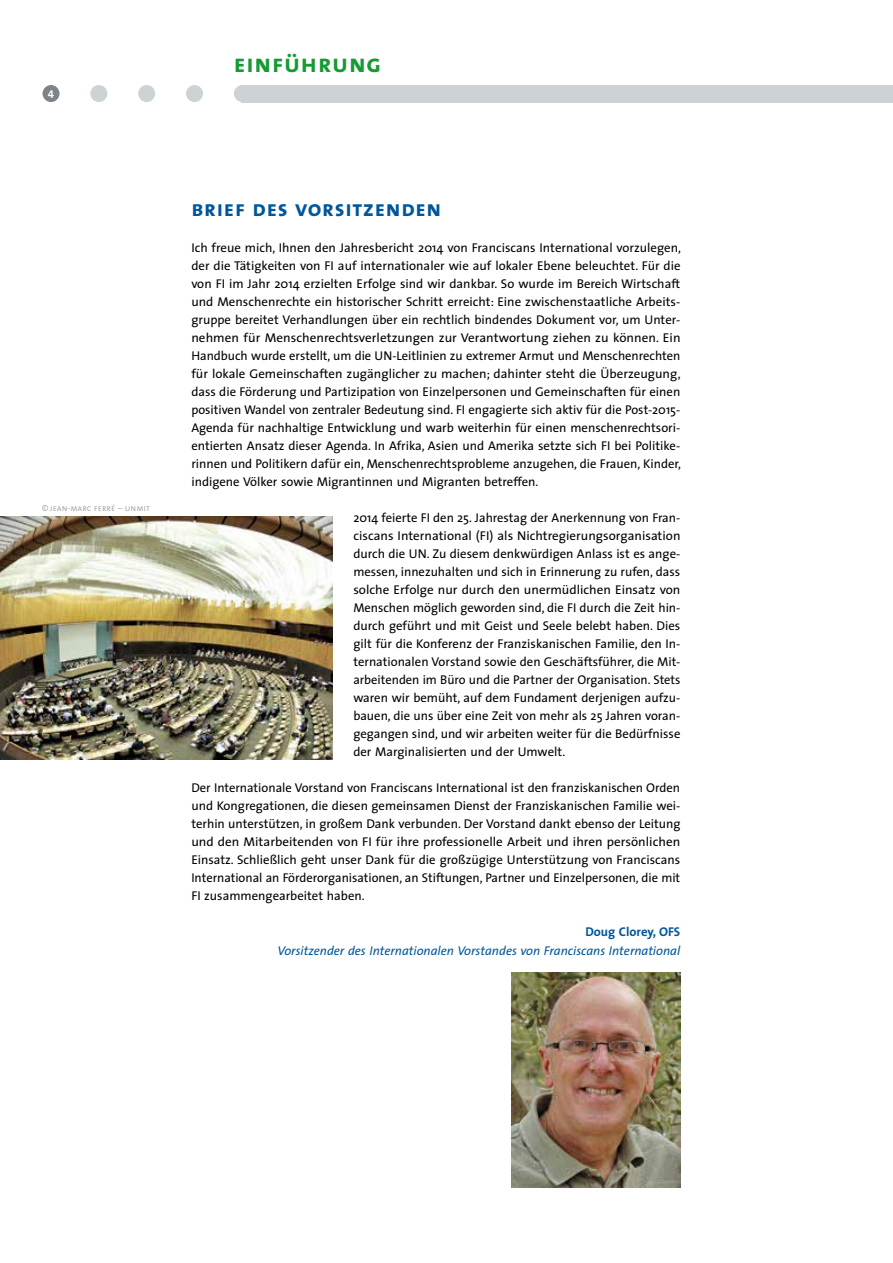
<style>
.page{position:relative;width:893px;height:1263px;background:#fff}
.page>*{position:absolute;margin:0;border:0;box-sizing:border-box;transform-origin:0 0}
.fi_H1_a{font:25.5px "The Sans Bold Caps";letter-spacing:.035em;color:#159a34}
.fi_H1{font:22.5px "The Sans Bold Caps";letter-spacing:.03em;color:#00569a}
.fi_fließtext{font:12.75px/18px "The Sans";color:#000;text-align:justify}
.fi_autor_zusatz{font:italic 12.75px "The Sans";color:#00569a}
.fi_autor_zusatz-2{font:700 12.75px "The Sans";color:#00569a}
.t1{font:11.25px "The Sans Bold Caps";color:#fff}
.bildnachweis{font:9px "The Sans Semi Light Caps";color:#9ba2a7}
</style>
<div class="page">
<div style="left:43px;top:85px;width:17px;height:17px;background:#7d8386;border-radius:50%"></div>
<div style="left:241px;top:85px;width:652px;height:17px;background:#cdd2d5"></div>
<div style="left:186px;top:85px;width:17px;height:17px;background:#cdd2d5;border-radius:50%"></div>
<div style="left:234px;top:85px;width:17px;height:17px;background:#cdd2d5;border-radius:50%"></div>
<div style="left:138px;top:85px;width:17px;height:17px;background:#cdd2d5;border-radius:50%"></div>
<div style="left:90px;top:85px;width:17px;height:17px;background:#cdd2d5;border-radius:50%"></div>
<img style="left:0;top:517px;width:332px;height:242px">
<img style="left:511px;top:972px;width:169px;height:215px">
<p class="t1" style="left:48px;top:84px;width:8px">4</p>
<p class="fi_H1_a" style="left:234px;top:42px;width:149px">einführung</p>
<p class="bildnachweis" style="left:42px;top:500px;width:109px">© jean-marc ferré – unmit</p>
<p class="fi_H1" style="left:191px;top:190px;width:251px">brief des vorsitzenden</p>
<p class="fi_fließtext" style="left:191px;top:238px;width:491px">Ich freue mich, Ihnen den Jahresbericht 2014 von Franciscans International vorzulegen, der die Tätigkeiten von FI auf internationaler wie auf lokaler Ebene beleuchtet. Für die von FI im Jahr 2014 erzielten Erfolge sind wir dankbar. So wurde im Bereich Wirtschaft und Menschenrechte ein historischer Schritt erreicht: Eine zwischenstaatliche Arbeits&shy;gruppe bereitet Verhandlungen über ein rechtlich bindendes Dokument vor, um Unter&shy;nehmen für Menschenrechtsverletzungen zur Verantwortung ziehen zu können. Ein Handbuch wurde erstellt, um die UN-Leitlinien zu extremer Armut und Menschenrechten für lokale Gemeinschaften zugänglicher zu machen; dahinter steht die Überzeugung, dass die Förderung und Partizipation von Einzelpersonen und Gemeinschaften für einen positiven Wandel von zentraler Bedeutung sind. FI engagierte sich aktiv für die Post-2015- Agenda für nachhaltige Entwicklung und warb weiterhin für einen menschenrechtsori&shy;entierten Ansatz dieser Agenda. In Afrika, Asien und Amerika setzte sich FI bei Politike&shy;rinnen und Politikern dafür ein, Menschenrechtsprobleme anzugehen, die Frauen, Kinder, indigene Völker sowie Migrantinnen und Migranten betreffen.</p>
<p class="fi_fließtext" style="left:353px;top:508px;width:329px">2014 feierte FI den 25. Jahrestag der Anerkennung von Fran&shy;ciscans International (FI) als Nichtregierungsorganisation durch die UN. Zu diesem denkwürdigen Anlass ist es ange&shy;messen, innezuhalten und sich in Erinnerung zu rufen, dass solche Erfolge nur durch den unermüdlichen Einsatz von Menschen möglich geworden sind, die FI durch die Zeit hin&shy;durch geführt und mit Geist und Seele belebt haben. Dies gilt für die Konferenz der Franziskanischen Familie, den In&shy;ternationalen Vorstand sowie den Geschäftsführer, die Mit&shy;arbeitenden im Büro und die Partner der Organisation. Stets waren wir bemüht, auf dem Fundament derjenigen aufzu&shy;bauen, die uns über eine Zeit von mehr als 25 Jahren voran&shy;gegangen sind, und wir arbeiten weiter für die Bedürfnisse der Marginalisierten und der Umwelt.</p>
<p class="fi_fließtext" style="left:191px;top:778px;width:491px">Der Internationale Vorstand von Franciscans International ist den franziskanischen Orden und Kongregationen, die diesen gemeinsamen Dienst der Franziskanischen Familie wei&shy;terhin unterstützen, in großem Dank verbunden. Der Vorstand dankt ebenso der Leitung und den Mitarbeitenden von FI für ihre professionelle Arbeit und ihren persönlichen Einsatz. Schließlich geht unser Dank für die großzügige Unterstützung von Franciscans International an Förderorganisationen, an Stiftungen, Partner und Einzelpersonen, die mit FI zusammengearbeitet haben.</p>
<p class="fi_autor_zusatz-2" style="left:585px;top:921px;width:96px">Doug Clorey, OFS</p>
<p class="fi_autor_zusatz" style="left:277px;top:940px;width:404px">Vorsitzender des Internationalen Vorstandes von Franciscans International</p>
</div>
